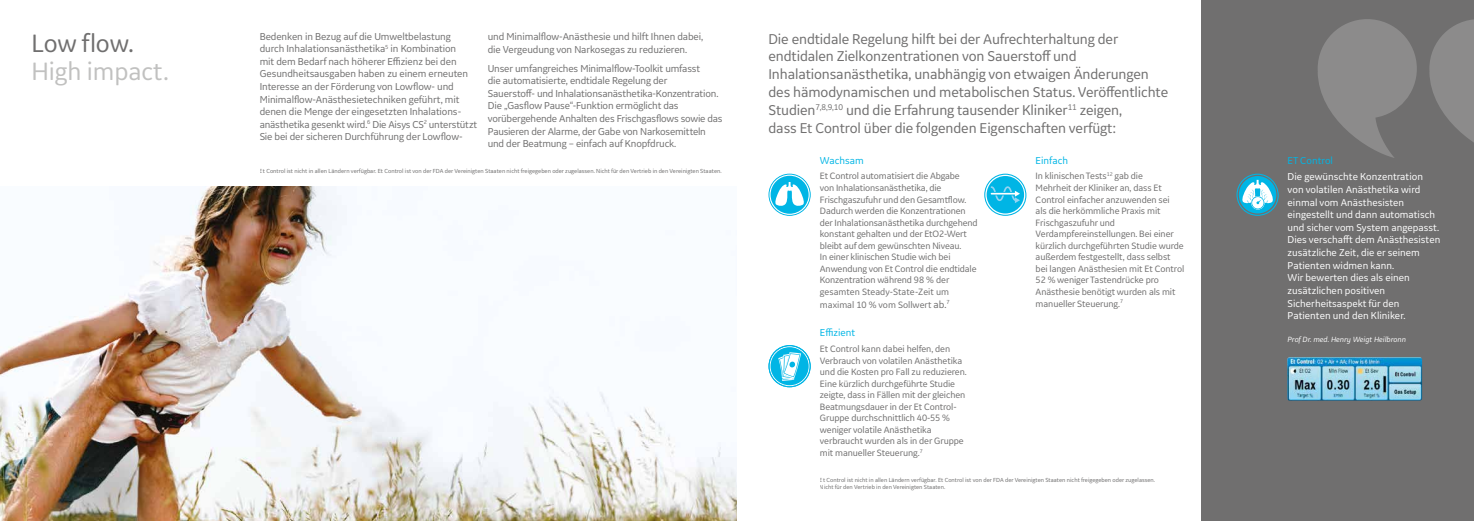
<style>
.page{position:relative;width:1474px;height:521px;background:#fff}
.page>*{position:absolute;margin:0;border:0;box-sizing:border-box;transform-origin:0 0}
.t1{font:26.25px "GE Inspira Sans";letter-spacing:-.005em;color:#c1c1c0}
.t2{font:26.25px "GE Inspira Sans";letter-spacing:-.005em;color:#706f6f}
.t3{font:14.88px/17.8px "GE Inspira Sans";letter-spacing:-.01em;color:#706f6f}
.t4{font:10.5px/12.6px "GE Inspira Sans";letter-spacing:-.01em;color:#706f6f}
.t5{font:10.5px/12.6px "GE Inspira Sans";color:#fff}
.t6{font:10.5px "GE Inspira Sans";color:#00b5e5}
.t7{font:9.62px/11.5px "GE Inspira Sans";letter-spacing:-.01em;color:#706f6f}
.t8{font:italic 7.88px "GE Inspira Sans";color:#fff}
.t9{font:6.12px/7.4px "GE Inspira Sans";color:#706f6f}
.s1{font-size:10.5px}
</style>
<div class="page">
<div style="left:1200px;top:0;width:273px;height:521px;background:#706f6f"></div>
<img style="left:0;top:186px;width:737px;height:335px">
<svg style="left:768px;top:174px;width:42px;height:42px"></svg>
<svg style="left:768px;top:345px;width:42px;height:42px"></svg>
<div style="left:984px;top:174px;width:42px;height:42px;border:1px solid #00b5e5;border-radius:50%"></div>
<div style="left:986px;top:176px;width:38px;height:37px;background:#00b5e5;border-radius:50%"></div>
<svg style="left:990px;top:186px;width:30px;height:17px"></svg>
<svg style="left:1429px;top:19px;width:44px;height:123px"></svg>
<svg style="left:1318px;top:19px;width:98px;height:139px"></svg>
<div style="left:1236px;top:174px;width:42px;height:42px;border:1px solid #00b5e5;border-radius:50%"></div>
<svg style="left:1238px;top:176px;width:38px;height:37px"></svg>
<svg style="left:1252px;top:197px;width:11px;height:12px"></svg>
<svg style="left:1240px;top:180px;width:34px;height:24px"></svg>
<img style="left:1287px;top:357px;width:134px;height:43px">
<h1 class="t2" style="left:32px;top:27px;width:104px">Low flow.</h1>
<h1 class="t1" style="left:32px;top:55px;width:139px">High impact.</h1>
<p class="t4" style="left:260px;top:30px;width:219px">Bedenken in Bezug auf die Umweltbelastung durch Inhalationsanästhetika<sup>5</sup> in Kombination<br>mit dem Bedarf nach höherer Effizienz bei den Gesundheitsausgaben haben zu einem erneuten Interesse an der Förderung von Lowflow- und Minimalflow-Anästhesietechniken geführt, mit denen die Menge der eingesetzten Inhalations&shy;anästhetika gesenkt wird.<sup>6</sup> Die Aisys CS<sup>2</sup> unterstützt Sie bei der sicheren Durchführung der Lowflow-</p>
<p class="t4" style="left:488px;top:30px;width:217px">und Minimalflow-Anästhesie und hilft Ihnen dabei, die Vergeudung von Narkosegas zu reduzieren.</p>
<p class="t4" style="left:488px;top:62px;width:236px">Unser umfangreiches Minimalflow-Toolkit umfasst<br>die automatisierte, endtidale Regelung der<br>Sauerstoff- und Inhalationsanästhetika-Konzentration.<br>Die „Gasflow Pause“-Funktion ermöglicht das vorübergehende Anhalten des Frischgasflows sowie das Pausieren der Alarme, der Gabe von Narkosemitteln und der Beatmung – einfach auf Knopfdruck.</p>
<p class="t9" style="left:260px;top:167px;width:463px">Et Control ist nicht in allen Ländern verfügbar. Et Control ist von der FDA der Vereinigten Staaten nicht freigegeben oder zugelassen. Nicht für den Vertrieb in den Vereinigten Staaten.</p>
<p class="t3" style="left:768px;top:29px;width:401px">Die endtidale Regelung hilft bei der Aufrechterhaltung der endtidalen Zielkonzentrationen von Sauerstoff und Inhalationsanästhetika, unabhängig von etwaigen Änderungen des hämodynamischen und metabolischen Status. Veröffentlichte Studien<sup>7,8,9,10</sup> und die Erfahrung tausender Kliniker<sup>11</sup> zeigen,<br>dass Et Control über die folgenden Eigenschaften verfügt:</p>
<p class="t6" style="left:820px;top:154px;width:45px">Wachsam</p>
<p class="t7" style="left:820px;top:170px;width:159px">Et Control automatisiert die Abgabe<br>von Inhalationsanästhetika, die Frischgaszufuhr und den Gesamtflow.<br>Dadurch werden die Konzentrationen der Inhalationsanästhetika durchgehend konstant gehalten und der EtO2-Wert bleibt auf dem gewünschten Niveau.<br>In einer klinischen Studie wich bei Anwendung von Et Control die endtidale Konzentration während 98 % der gesamten Steady-State-Zeit um</p>
<p class="t7" style="left:820px;top:298px;width:131px">maximal 10 % vom Sollwert <span class="s1">ab.</span><sup>7</sup></p>
<p class="t6" style="left:820px;top:326px;width:37px">Effizient</p>
<p class="t7" style="left:820px;top:343px;width:148px">Et Control kann dabei helfen, den Verbrauch von volatilen Anästhetika und die Kosten pro Fall zu reduzieren.<br>Eine kürzlich durchgeführte Studie zeigte, dass in Fällen mit der gleichen Beatmungsdauer in der Et Control-Gruppe durchschnittlich 40-55 % weniger volatile Anästhetika verbraucht wurden als in der Gruppe mit manueller Steuerung.<sup>7</sup></p>
<p class="t6" style="left:1035px;top:154px;width:34px">Einfach</p>
<p class="t7" style="left:1035px;top:170px;width:150px">In klinischen Tests<sup>12</sup> gab die<br>Mehrheit der Kliniker an, dass Et<br>Control einfacher anzuwenden sei<br>als die herkömmliche Praxis mit<br>Frischgaszufuhr und<br>Verdampfereinstellungen. Bei einer kürzlich durchgeführten Studie wurde außerdem festgestellt, dass selbst bei langen Anästhesien mit Et Control<br>52 % weniger Tastendrücke pro<br>Anästhesie benötigt wurden als mit manueller Steuerung.<sup>7</sup></p>
<p class="t9" style="left:820px;top:476px;width:337px">Et Control ist nicht in allen Ländern verfügbar. Et Control ist von der FDA der Vereinigten Staaten nicht freigegeben oder zugelassen.<br>Nicht für den Vertrieb in den Vereinigten Staaten.</p>
<p class="t6" style="left:1287px;top:154px;width:47px">ET Control</p>
<p class="t5" style="left:1287px;top:170px;width:154px">Die gewünschte Konzentration von volatilen Anästhetika wird einmal vom Anästhesisten eingestellt und dann automatisch und sicher vom System angepasst.<br>Dies verschafft dem Anästhesisten zusätzliche Zeit, die er seinem<br>Patienten widmen kann.<br>Wir bewerten dies als einen zusätzlichen positiven<br>Sicherheitsaspekt für den<br>Patienten und den Kliniker.</p>
<p class="t8" style="left:1287px;top:334px;width:120px">Prof Dr. med. Henry Weigt Heilbronn</p>
</div>
